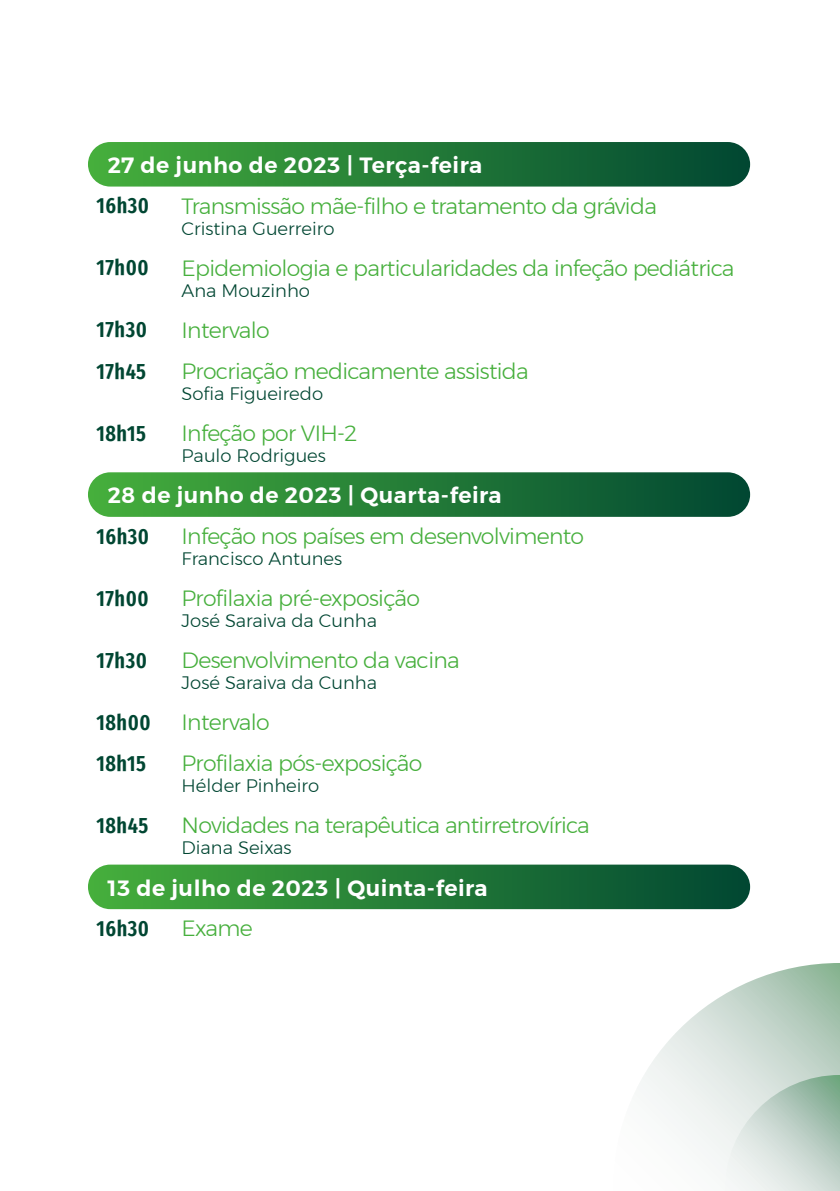
<style>
.page{position:relative;width:840px;height:1191px;background:#fff}
.page>*{position:absolute;margin:0;border:0;box-sizing:border-box;transform-origin:0 0}
.t1{font:300 22px "Montserrat";letter-spacing:-.03em;color:#46af3c}
.t2{font:600 22px "Montserrat";letter-spacing:.025em;color:#fff}
.t3{font:600 extra-condensed 22px "Fira Sans";letter-spacing:.025em;color:#004632}
.t4{font:300 18px "Montserrat";color:#004632}
</style>
<div class="page">
<div style="left:88px;top:142px;width:661px;height:45px;background:linear-gradient(to right,#46af3c,#014732);border-radius:22px"></div>
<div style="left:88px;top:472px;width:661px;height:45px;background:linear-gradient(to right,#46af3c,#014732);border-radius:22px"></div>
<div style="left:88px;top:864px;width:661px;height:45px;background:linear-gradient(to right,#46af3c,#014732);border-radius:22px"></div>
<svg style="left:640px;top:963px;width:199px;height:205px"></svg>
<svg style="left:724px;top:1075px;width:115px;height:116px;background:#cbdad2"></svg>
<p class="t2" style="left:108px;top:148px;width:375px">27 de junho de 2023 | Terça-feira</p>
<p class="t3" style="left:96px;top:188px;width:54px">16h30</p>
<p class="t1" style="left:181px;top:189px;width:476px">Transmissão mãe-filho e tratamento da grávida</p>
<p class="t4" style="left:181px;top:215px;width:154px">Cristina Guerreiro</p>
<p class="t3" style="left:96px;top:250px;width:54px">17h00</p>
<p class="t1" style="left:181px;top:251px;width:554px">Epidemiologia e particularidades da infeção pediátrica</p>
<p class="t4" style="left:181px;top:277px;width:130px">Ana Mouzinho</p>
<p class="t3" style="left:96px;top:312px;width:52px">17h30</p>
<p class="t1" style="left:181px;top:313px;width:90px">Intervalo</p>
<p class="t3" style="left:96px;top:353px;width:51px">17h45</p>
<p class="t1" style="left:181px;top:354px;width:348px">Procriação medicamente assistida</p>
<p class="t4" style="left:181px;top:380px;width:143px">Sofia Figueiredo</p>
<p class="t3" style="left:96px;top:415px;width:51px">18h15</p>
<p class="t1" style="left:181px;top:416px;width:177px">Infeção por VIH-2</p>
<p class="t4" style="left:181px;top:442px;width:146px">Paulo Rodrigues</p>
<p class="t2" style="left:108px;top:478px;width:395px">28 de junho de 2023 | Quarta-feira</p>
<p class="t3" style="left:96px;top:518px;width:54px">16h30</p>
<p class="t1" style="left:181px;top:519px;width:403px">Infeção nos países em desenvolvimento</p>
<p class="t4" style="left:181px;top:545px;width:162px">Francisco Antunes</p>
<p class="t3" style="left:96px;top:580px;width:54px">17h00</p>
<p class="t1" style="left:181px;top:581px;width:240px">Profilaxia pré-exposição</p>
<p class="t4" style="left:181px;top:607px;width:197px">José Saraiva da Cunha</p>
<p class="t3" style="left:96px;top:642px;width:52px">17h30</p>
<p class="t1" style="left:181px;top:643px;width:279px">Desenvolvimento da vacina</p>
<p class="t4" style="left:181px;top:669px;width:197px">José Saraiva da Cunha</p>
<p class="t3" style="left:96px;top:704px;width:56px">18h00</p>
<p class="t1" style="left:181px;top:705px;width:90px">Intervalo</p>
<p class="t3" style="left:96px;top:745px;width:51px">18h15</p>
<p class="t1" style="left:181px;top:747px;width:242px">Profilaxia pós-exposição</p>
<p class="t4" style="left:181px;top:772px;width:139px">Hélder Pinheiro</p>
<p class="t3" style="left:96px;top:807px;width:53px">18h45</p>
<p class="t1" style="left:181px;top:809px;width:409px">Novidades na terapêutica antirretrovírica</p>
<p class="t4" style="left:181px;top:834px;width:111px">Diana Seixas</p>
<p class="t2" style="left:108px;top:870px;width:381px">13 de julho de 2023 | Quinta-feira</p>
<p class="t3" style="left:96px;top:910px;width:54px">16h30</p>
<p class="t1" style="left:181px;top:912px;width:73px">Exame</p>
</div>
